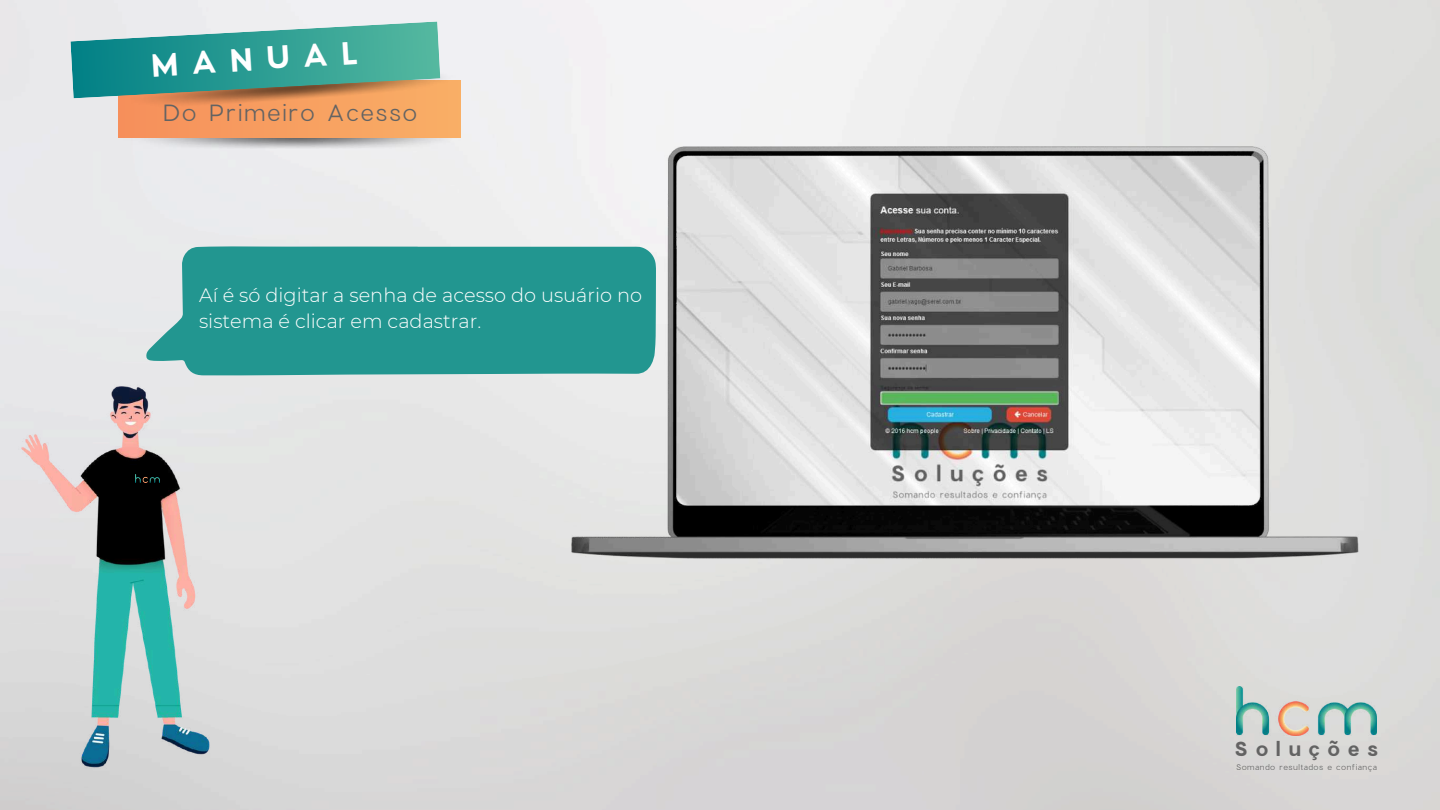
<style>
.page{position:relative;width:1440px;height:810px;background:#fff}
.page>*{position:absolute;margin:0;border:0;box-sizing:border-box;transform-origin:0 0}
.t1{font:700 31.7px "Charlevoix Pro";color:#fff}
.t2{font:23px "Charlevoix Pro";letter-spacing:.075em;color:#636363}
.t3{font:700 20.1px "Charlevoix Pro";letter-spacing:.39em;color:#636363}
.t4{font:300 19.3px/25.8px "Montserrat";color:#fff}
.t5{font:7.9px "Charlevoix Pro";letter-spacing:.075em;color:#636363}
</style>
<div class="page">
<img style="left:0;top:0;width:1440px;height:810px">
<img style="left:1237px;top:686px;width:139px;height:50px">
<img style="left:571px;top:147px;width:788px;height:412px">
<svg style="left:146px;top:246px;width:510px;height:129px;background:#2f9b96"></svg>
<img style="left:0;top:365px;width:268px;height:422px">
<img style="left:136px;top:474px;width:23px;height:9px">
<img style="left:119px;top:137px;width:342px;height:12px">
<div style="left:119px;top:80px;width:342px;height:57px;background:linear-gradient(to right,#f68f5b,#f9af66)"></div>
<img style="left:119px;top:65px;width:342px;height:49px">
<svg style="left:70px;top:21px;width:370px;height:77px;background:#5aa497"></svg>
<h1 class="t1" style="left:149px;top:46px;width:210px;rotate:-4deg">MANUAL</h1>
<p class="t2" style="left:162px;top:98px;width:256px">Do Primeiro Acesso</p>
<p class="t4" style="left:199px;top:282px;width:445px">Aí é só digitar a senha de acesso do usuário no sistema é clicar em cadastrar.</p>
<p class="t3" style="left:1234px;top:736px;width:145px">Soluções</p>
<p class="t5" style="left:1236px;top:762px;width:142px">Somando resultados e confiança</p>
</div>
